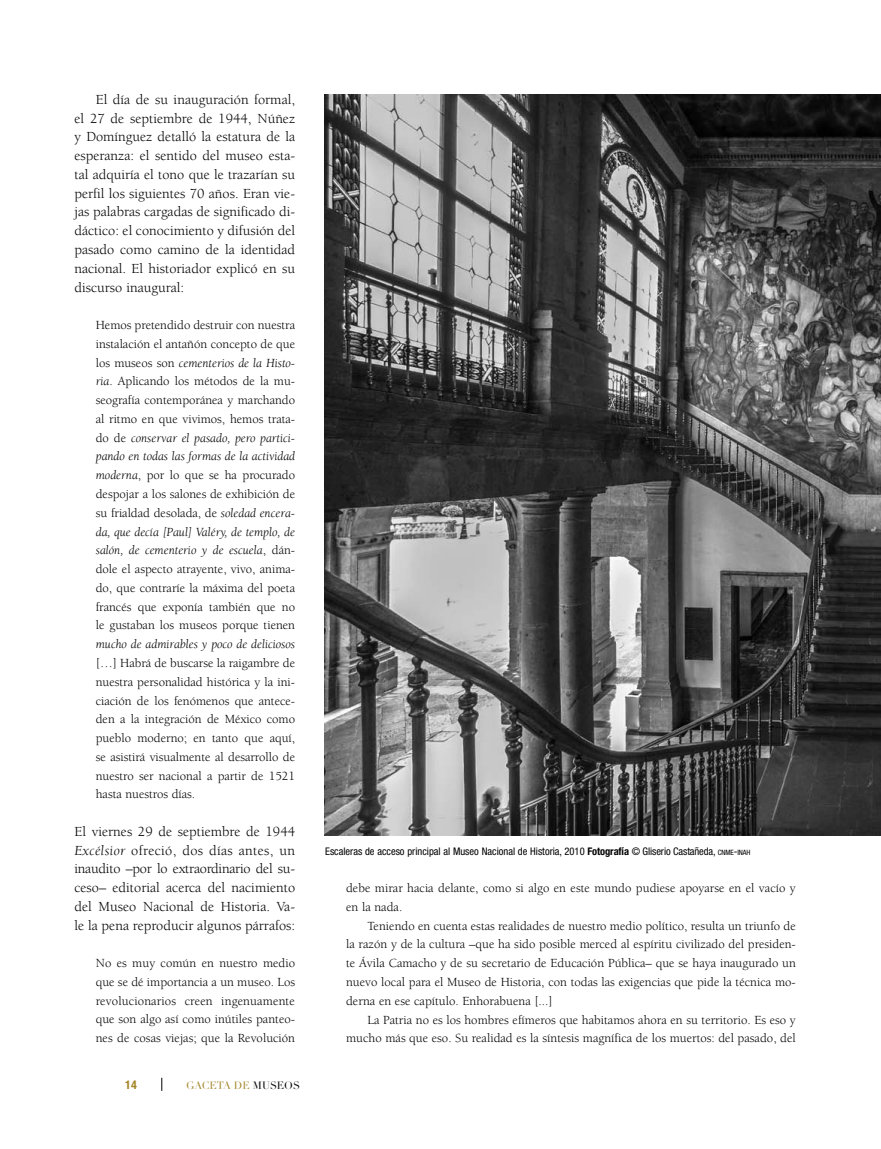
<style>
.page{position:relative;width:881px;height:1149px;background:#fff}
.page>*{position:absolute;margin:0;border:0;box-sizing:border-box;transform-origin:0 0}
.t1{font:14.25px/18.8px "Berkeley";color:#000;text-align:justify}
.t2{font:12.75px/18.8px "Berkeley";color:#000;text-align:justify}
.t3{font:italic 12.75px "Berkeley";letter-spacing:-.005em;color:#000}
.t4{font:700 condensed 12px "Helvetica Neue";color:#a38528}
.t5{font:condensed 10.5px "Helvetica Neue";color:#000}
.t6{font:10.5px "Didot LH";letter-spacing:-.005em;color:#a38528}
.s1{font-style:italic}
.s2{color:#000}
.s3{font-weight:700}
.s4{font-size:7.35px}
</style>
<div class="page">
<svg style="left:161px;top:1077px;width:1px;height:13px"></svg>
<img style="left:325px;top:94px;width:555px;height:741px">
<p class="t1" style="left:74px;top:90px;width:222px;text-indent:21px">El día de su inauguración formal, el 27 de septiembre de 1944, Núñez y Domínguez detalló la estatura de la esperanza: el sentido del museo esta&shy;tal adquiría el tono que le trazarían su perfil los siguientes 70 años. Eran vie&shy;jas palabras cargadas de significado di&shy;dáctico: el conocimiento y difusión del pasado como camino de la identidad nacional. El historiador explicó en su discurso inaugural:</p>
<p class="t2" style="left:96px;top:316px;width:201px">Hemos pretendido destruir con nuestra instalación el antañón concepto de que los museos son <span class="s1">cementerios de la Histo&shy;ria</span>. Aplicando los métodos de la mu&shy;seografía contemporánea y marchando al ritmo en que vivimos, hemos trata&shy;do de <span class="s1">conservar el pasado, pero partici&shy;pando en todas las formas de la actividad moderna</span>, por lo que se ha procurado despojar a los salones de exhibición de su frialdad desolada, de <span class="s1">soledad encera&shy;da, que decía [Paul] Valéry, de templo, de salón, de cementerio y de escuela</span>, dán&shy;dole el aspecto atrayente, vivo, anima&shy;do, que contraríe la máxima del poeta francés que exponía también que no le gustaban los museos porque tienen</p>
<p class="t3" style="left:96px;top:637px;width:201px">mucho de admirables y poco de deliciosos</p>
<p class="t2" style="left:96px;top:653px;width:201px">[…] Habrá de buscarse la raigambre de nuestra personalidad histórica y la ini&shy;ciación de los fenómenos que antece&shy;den a la integración de México como pueblo moderno; en tanto que aquí, se asistirá visualmente al desarrollo de nuestro ser nacional a partir de 1521 hasta nuestros días.</p>
<p class="t1" style="left:74px;top:822px;width:222px">El viernes 29 de septiembre de 1944<br><span class="s1">Excélsior</span> ofreció, dos días antes, un inaudito –por lo extraordinario del su&shy;ceso– editorial acerca del nacimiento del Museo Nacional de Historia. Va&shy;le la pena reproducir algunos párrafos:</p>
<p class="t2" style="left:96px;top:953px;width:201px">No es muy común en nuestro medio que se dé importancia a un museo. Los revolucionarios creen ingenuamente que son algo así como inútiles panteo&shy;nes de cosas viejas; que la Revolución</p>
<p class="t4" style="left:125px;top:1077px;width:13px">14</p>
<p class="t6" style="left:186px;top:1078px;width:115px">GACETA DE <span class="s2">MUSEOS</span></p>
<p class="t5" style="left:325px;top:844px;width:426px">Escaleras de acceso principal al Museo Nacional de Historia, 2010 <span class="s3">Fotografía</span> © Gliserio Castañeda, <span class="s4">CNME</span>-<span class="s4">INAH</span></p>
<p class="t2" style="left:346px;top:878px;width:451px">debe mirar hacia delante, como si algo en este mundo pudiese apoyarse en el vacío y en la nada.</p>
<p class="t2" style="left:346px;top:916px;width:451px;text-indent:21px">Teniendo en cuenta estas realidades de nuestro medio político, resulta un triunfo de la razón y de la cultura –que ha sido posible merced al espíritu civilizado del presiden&shy;te Ávila Camacho y de su secretario de Educación Pública– que se haya inaugurado un nuevo local para el Museo de Historia, con todas las exigencias que pide la técnica mo&shy;derna en ese capítulo. Enhorabuena [...]</p>
<p class="t2" style="left:346px;top:1010px;width:451px;text-align:right">La Patria no es los hombres efímeros que habitamos ahora en su territorio. Es eso y mucho más que eso. Su realidad es la síntesis magnífica de los muertos: del pasado, del</p>
</div>
